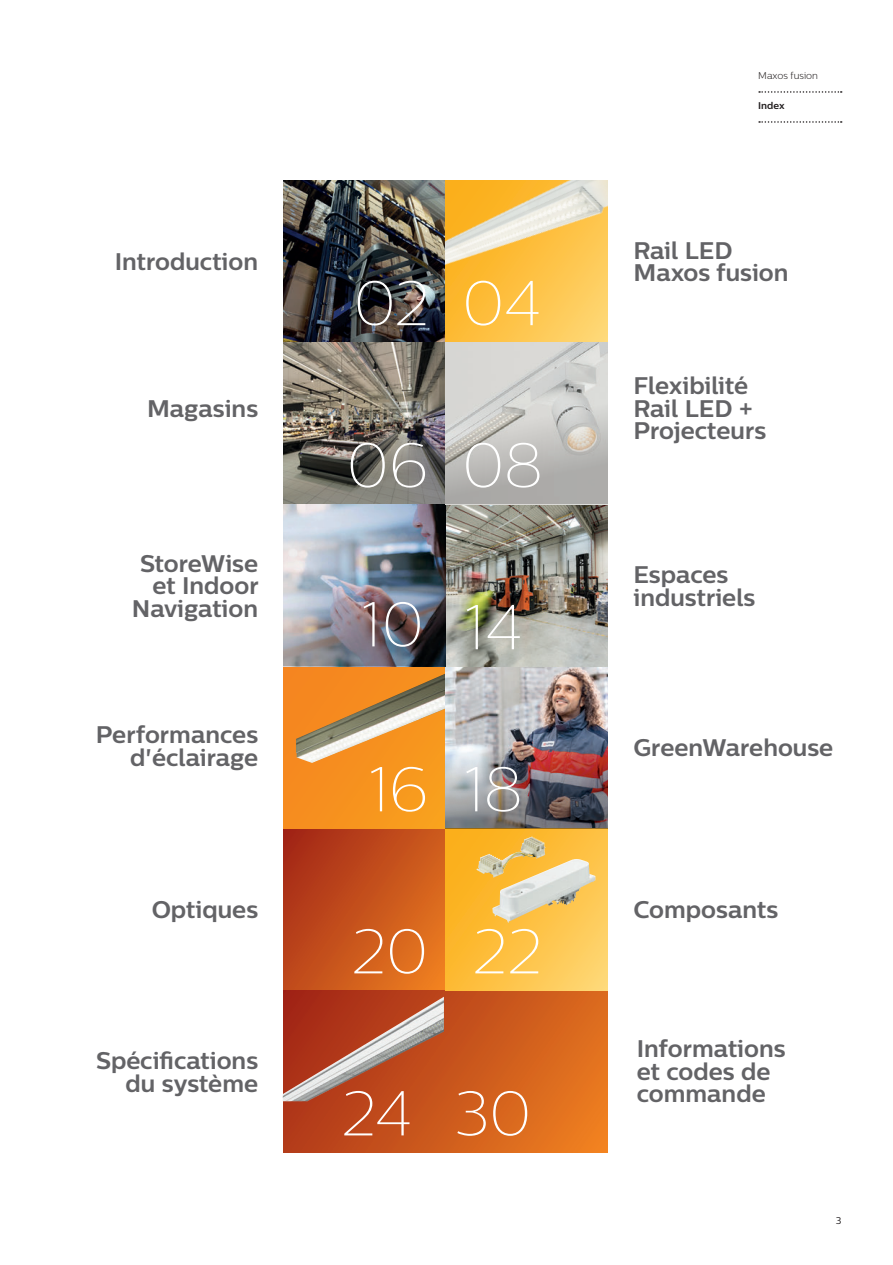
<style>
.page{position:relative;width:893px;height:1265px;background:#fff}
.page>*{position:absolute;margin:0;border:0;box-sizing:border-box;transform-origin:0 0}
.Index_number_left{font:100 63px "Centrale Sans";color:#fff}
.index_chapter_left{font:700 24px/22.5px "Centrale Sans";color:#636366}
.t1{font:300 9.75px "Centrale Sans";color:#231f20}
.t2{font:700 9.75px "Centrale Sans";letter-spacing:-.005em;color:#231f20}
.t3{font:9.75px "Centrale Sans";color:#231f20}
</style>
<div class="page">
<img style="left:284px;top:180px;width:162px;height:162px">
<svg style="left:284px;top:828px;width:161px;height:162px;background:#c6521b"></svg>
<div style="left:446px;top:180px;width:162px;height:162px;background:linear-gradient(to right,#fdb528,#fed46e)"></div>
<svg style="left:284px;top:990px;width:324px;height:162px;background:#cf5c1d"></svg>
<img style="left:283px;top:996px;width:161px;height:105px">
<div style="left:284px;top:666px;width:162px;height:162px;background:linear-gradient(to right,#f5881f,#f89e1e)"></div>
<img style="left:296px;top:673px;width:150px;height:90px">
<img style="left:446px;top:666px;width:162px;height:39px">
<svg style="left:445px;top:828px;width:162px;height:162px;background:#f7c355"></svg>
<img style="left:446px;top:705px;width:162px;height:123px">
<img style="left:446px;top:504px;width:162px;height:162px">
<svg style="left:284px;top:342px;width:162px;height:39px;background:#888074"></svg>
<img style="left:284px;top:381px;width:162px;height:123px">
<svg style="left:284px;top:504px;width:162px;height:39px;background:#a7b1c2"></svg>
<svg style="left:446px;top:342px;width:162px;height:39px;background:#d4d4d2"></svg>
<svg style="left:446px;top:381px;width:162px;height:123px;background:#c1c0bd"></svg>
<img style="left:284px;top:543px;width:162px;height:123px">
<img style="left:446px;top:180px;width:162px;height:96px">
<img style="left:476px;top:836px;width:69px;height:41px">
<svg style="left:759px;top:91px;width:82px;height:2px"></svg>
<svg style="left:759px;top:121px;width:82px;height:2px"></svg>
<p class="index_chapter_left" style="left:115px;top:250px;width:145px">Introduction</p>
<p class="index_chapter_left" style="left:147px;top:396px;width:113px">Magasins</p>
<p class="index_chapter_left" style="left:132px;top:551px;width:128px;text-align:right">StoreWise et Indoor<br>Navigation</p>
<p class="index_chapter_left" style="left:96px;top:723px;width:164px;text-align:right">Performances d'éclairage</p>
<p class="index_chapter_left" style="left:152px;top:898px;width:108px">Optiques</p>
<p class="index_chapter_left" style="left:96px;top:1049px;width:164px;text-align:right">Spécifications du système</p>
<p class="Index_number_left" style="left:353px;top:268px;width:77px">02</p>
<p class="Index_number_left" style="left:462px;top:268px;width:80px">04</p>
<p class="Index_number_left" style="left:346px;top:430px;width:83px">06</p>
<p class="Index_number_left" style="left:462px;top:430px;width:82px">08</p>
<p class="Index_number_left" style="left:359px;top:589px;width:66px">10</p>
<p class="Index_number_left" style="left:463px;top:592px;width:60px">14</p>
<p class="Index_number_left" style="left:367px;top:754px;width:63px">16</p>
<p class="Index_number_left" style="left:462px;top:754px;width:61px">18</p>
<p class="Index_number_left" style="left:351px;top:916px;width:79px">20</p>
<p class="Index_number_left" style="left:472px;top:916px;width:71px">22</p>
<p class="Index_number_left" style="left:341px;top:1078px;width:72px">24</p>
<p class="Index_number_left" style="left:454px;top:1078px;width:79px">30</p>
<p class="t1" style="left:758px;top:70px;width:61px">Maxos fusion</p>
<p class="t2" style="left:758px;top:100px;width:28px">Index</p>
<p class="index_chapter_left" style="left:633px;top:239px;width:157px">Rail LED<br>Maxos fusion</p>
<p class="index_chapter_left" style="left:633px;top:374px;width:134px">Flexibilité<br>Rail LED +<br>Projecteurs</p>
<p class="index_chapter_left" style="left:633px;top:563px;width:123px">Espaces industriels</p>
<p class="index_chapter_left" style="left:633px;top:736px;width:201px">GreenWarehouse</p>
<p class="index_chapter_left" style="left:633px;top:898px;width:146px">Composants</p>
<p class="index_chapter_left" style="left:636px;top:1037px;width:150px">Informations et codes de commande</p>
<p class="t3" style="left:835px;top:1215px;width:7px">3</p>
</div>
